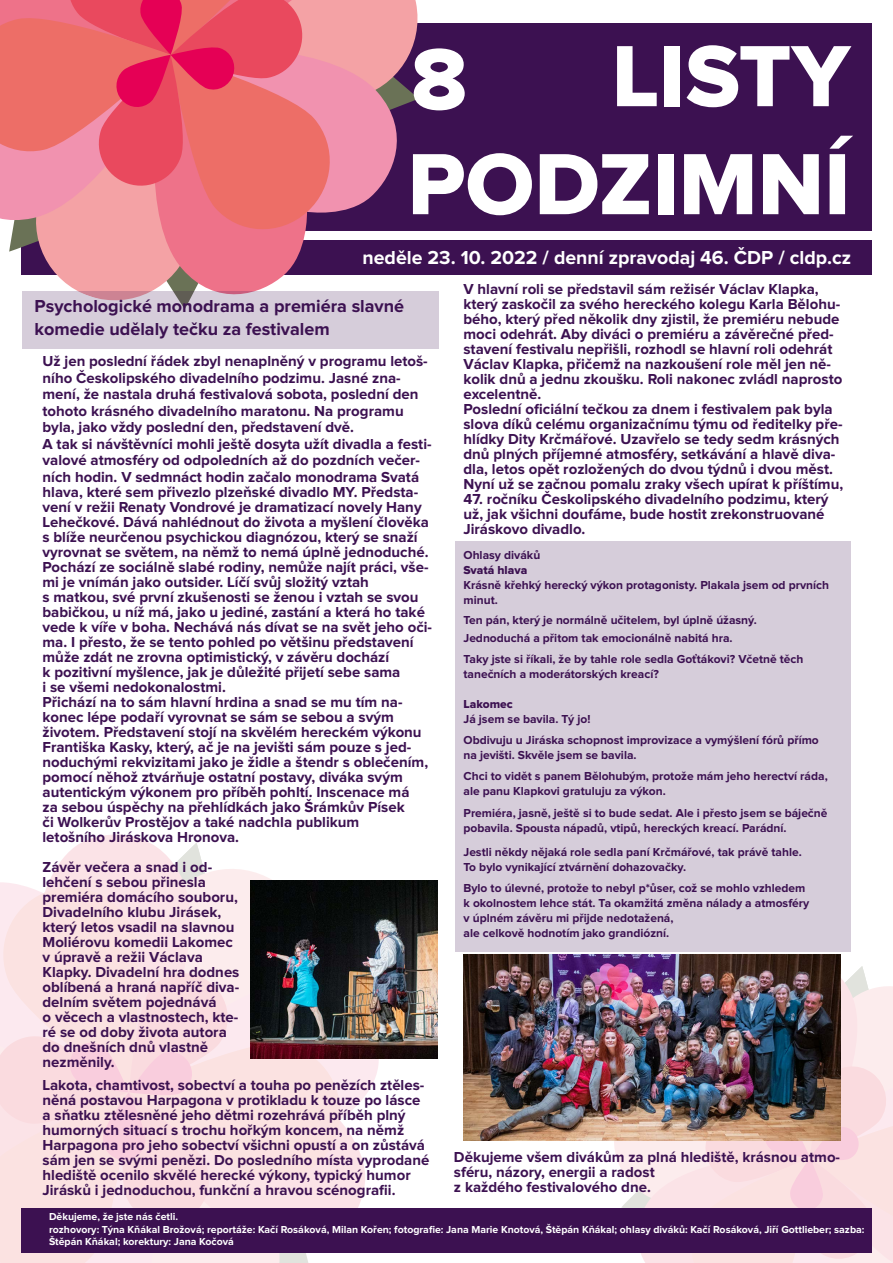
<style>
.page{position:relative;width:893px;height:1263px;background:#fff}
.page>*{position:absolute;margin:0;border:0;box-sizing:border-box;transform-origin:0 0}
.t1{font:90px/108px "Proxima Nova Extrabld";color:#fff;text-align:right}
.t2{font:700 19.5px "Proxima Nova";color:#fff}
.t3{font:700 18px/22.5px "Proxima Nova";color:#3c1151}
.t4{font:700 15px/15px "Proxima Nova";color:#3c1151}
.t5{font:700 12px/15px "Proxima Nova";color:#3c1151}
.t6{font:12px "Proxima Nova Extrabld";color:#3c1151}
.t7{font:700 10.5px/12.6px "Proxima Nova";color:#fff}
</style>
<div class="page">
<svg style="left:603px;top:942px;width:290px;height:321px;background:#f7e2e5"></svg>
<svg style="left:249px;top:1252px;width:152px;height:11px"></svg>
<svg style="left:60px;top:834px;width:191px;height:176px"></svg>
<svg style="left:249px;top:1010px;width:125px;height:198px;background:#fae4e5"></svg>
<svg style="left:0;top:863px;width:249px;height:400px;background:#fae0e3"></svg>
<div style="left:21px;top:240px;width:851px;height:34px;background:#3c1151"></div>
<div style="left:21px;top:23px;width:851px;height:207px;background:#3c1151"></div>
<svg style="left:21px;top:269px;width:75px;height:22px"></svg>
<svg style="left:0;top:197px;width:96px;height:72px;fill:#f4a2a5"></svg>
<svg style="left:96px;top:197px;width:258px;height:94px"></svg>
<svg style="left:123px;top:197px;width:236px;height:62px"></svg>
<svg style="left:0;top:0;width:419px;height:197px;background:#e46979"></svg>
<div style="left:21px;top:1208px;width:851px;height:44px;background:#3c1151"></div>
<div style="left:455px;top:541px;width:395px;height:410px;background:#d6cdda"></div>
<div style="left:22px;top:291px;width:417px;height:58px;background:#d6cdda"></div>
<img style="left:251px;top:880px;width:187px;height:178px">
<img style="left:463px;top:955px;width:378px;height:186px">
<h1 class="t1" style="left:408px;top:26px;width:444px">LISTY<br>PODZIMNÍ</h1>
<h1 class="t1" style="left:411px;top:29px;width:57px">8</h1>
<h2 class="t2" style="left:362px;top:249px;width:490px">neděle 23. 10. 2022 / denní zpravodaj 46. ČDP / cldp.cz</h2>
<p class="t3" style="left:35px;top:296px;width:371px">Psychologické monodrama a premiéra slavné komedie udělaly tečku za festivalem</p>
<p class="t4" style="left:43px;top:354px;width:391px;line-height:16.5px">Už jen poslední řádek zbyl nenaplněný v programu letoš&shy;ního Českolipského divadelního podzimu. Jasné zna&shy;mení, že nastala druhá festivalová sobota, poslední den tohoto krásného divadelního maratonu. Na programu byla, jako vždy poslední den, představení dvě.<br>A tak si návštěvníci mohli ještě dosyta užít divadla a festi&shy;valové atmosféry od odpoledních až do pozdních večer&shy;ních hodin. V sedmnáct hodin začalo monodrama Svatá</p>
<p class="t4" style="left:43px;top:485px;width:391px">hlava, které sem přivezlo plzeňské divadlo MY. Předsta&shy;vení v režii Renaty Vondrové je dramatizací novely Hany Lehečkové. Dává nahlédnout do života a myšlení člověka s blíže neurčenou psychickou diagnózou, který se snaží vyrovnat se světem, na němž to nemá úplně jednoduché.<br>Pochází ze sociálně slabé rodiny, nemůže najít práci, vše&shy;mi je vnímán jako outsider. Líčí svůj složitý vztah<br>s matkou, své první zkušenosti se ženou i vztah se svou babičkou, u níž má, jako u jediné, zastání a která ho také vede k víře v boha. Nechává nás dívat se na svět jeho oči&shy;ma. I přesto, že se tento pohled po většinu představení může zdát ne zrovna optimistický, v závěru dochází<br>k pozitivní myšlence, jak je důležité přijetí sebe sama<br>i se všemi nedokonalostmi.<br>Přichází na to sám hlavní hrdina a snad se mu tím na&shy;konec lépe podaří vyrovnat se sám se sebou a svým životem. Představení stojí na skvělém hereckém výkonu Františka Kasky, který, ač je na jevišti sám pouze s jed&shy;noduchými rekvizitami jako je židle a štendr s oblečením, pomocí něhož ztvárňuje ostatní postavy, diváka svým autentickým výkonem pro příběh pohltí. Inscenace má<br>za sebou úspěchy na přehlídkách jako Šrámkův Písek<br>či Wolkerův Prostějov a také nadchla publikum<br>letošního Jiráskova Hronova.</p>
<p class="t4" style="left:463px;top:282px;width:381px">V hlavní roli se představil sám režisér Václav Klapka, který zaskočil za svého hereckého kolegu Karla Bělohu&shy;bého, který před několik dny zjistil, že premiéru nebude moci odehrát. Aby diváci o premiéru a závěrečné před&shy;stavení festivalu nepřišli, rozhodl se hlavní roli odehrát Václav Klapka, přičemž na nazkoušení role měl jen ně&shy;kolik dnů a jednu zkoušku. Roli nakonec zvládl naprosto excelentně.<br>Poslední oficiální tečkou za dnem i festivalem pak byla slova díků celému organizačnímu týmu od ředitelky pře&shy;hlídky Dity Krčmářové. Uzavřelo se tedy sedm krásných dnů plných příjemné atmosféry, setkávání a hlavě diva&shy;dla, letos opět rozložených do dvou týdnů i dvou měst.<br>Nyní už se začnou pomalu zraky všech upírat k příštímu,</p>
<p class="t4" style="left:463px;top:492px;width:367px">47. ročníku Českolipského divadelního podzimu, který už, jak všichni doufáme, bude hostit zrekonstruované<br>Jiráskovo divadlo.</p>
<p class="t5" style="left:463px;top:548px;width:78px">Ohlasy diváků</p>
<p class="t6" style="left:463px;top:565px;width:65px">Svatá hlava</p>
<p class="t5" style="left:463px;top:578px;width:367px">Krásně křehký herecký výkon protagonisty. Plakala jsem od prvních minut.</p>
<p class="t5" style="left:463px;top:611px;width:295px;line-height:18px">Ten pán, který je normálně učitelem, byl úplně úžasný.<br>Jednoduchá a přitom tak emocionálně nabitá hra.</p>
<p class="t5" style="left:463px;top:652px;width:342px">Taky jste si říkali, že by tahle role sedla Goťtákovi? Včetně těch tanečních a moderátorských kreací?</p>
<p class="t6" style="left:463px;top:698px;width:51px">Lakomec</p>
<p class="t5" style="left:463px;top:709px;width:357px;line-height:21px">Já jsem se bavila. Tý jo!<br>Obdivuju u Jiráska schopnost improvizace a vymýšlení fórů přímo</p>
<p class="t5" style="left:463px;top:745px;width:366px;line-height:21px">na jevišti. Skvěle jsem se bavila.<br>Chci to vidět s panem Bělohubým, protože mám jeho herectví ráda,</p>
<p class="t5" style="left:463px;top:780px;width:366px;line-height:22.5px">ale panu Klapkovi gratuluju za výkon.<br>Premiéra, jasně, ještě si to bude sedat. Ale i přesto jsem se báječně</p>
<p class="t5" style="left:463px;top:817px;width:340px;line-height:24px">pobavila. Spousta nápadů, vtipů, hereckých kreací. Parádní.<br>Jestli někdy nějaká role sedla paní Krčmářové, tak právě tahle.</p>
<p class="t5" style="left:463px;top:857px;width:343px;line-height:21px">To bylo vynikající ztvárnění dohazovačky.<br>Bylo to úlevné, protože to nebyl p*ůser, což se mohlo vzhledem</p>
<p class="t5" style="left:463px;top:896px;width:347px">k okolnostem lehce stát. Ta okamžitá změna nálady a atmosféry v úplném závěru mi přijde nedotažená,<br>ale celkově hodnotím jako grandiózní.</p>
<p class="t4" style="left:43px;top:860px;width:198px">Závěr večera a snad i od&shy;lehčení s sebou přinesla premiéra domácího souboru,<br>Divadelního klubu Jirásek, který letos vsadil na slavnou<br>Moliérovu komedii Lakomec v úpravě a režii Václava<br>Klapky. Divadelní hra dodnes oblíbená a hraná napříč diva&shy;delním světem pojednává<br>o věcech a vlastnostech, kte&shy;ré se od doby života autora do dnešních dnů vlastně nezměnily.</p>
<p class="t4" style="left:43px;top:1078px;width:388px">Lakota, chamtivost, sobectví a touha po penězích ztěles&shy;něná postavou Harpagona v protikladu k touze po lásce a sňatku ztělesněné jeho dětmi rozehrává příběh plný humorných situací s trochu hořkým koncem, na němž Harpagona pro jeho sobectví všichni opustí a on zůstává sám jen se svými penězi. Do posledního místa vyprodané hlediště ocenilo skvělé herecké výkony, typický humor Jirásků i jednoduchou, funkční a hravou scénografii.</p>
<p class="t4" style="left:454px;top:1150px;width:388px">Děkujeme všem divákům za plná hlediště, krásnou atmo&shy;sféru, názory, energii a radost<br>z každého festivalového dne.</p>
<p class="t7" style="left:49px;top:1211px;width:817px">Děkujeme, že jste nás četli.<br>rozhovory: Týna Kňákal Brožová; reportáže: Kačí Rosáková, Milan Kořen; fotografie: Jana Marie Knotová, Štěpán Kňákal; ohlasy diváků: Kačí Rosáková, Jiří Gottlieber; sazba:<br>Štěpán Kňákal; korektury: Jana Kočová</p>
</div>
